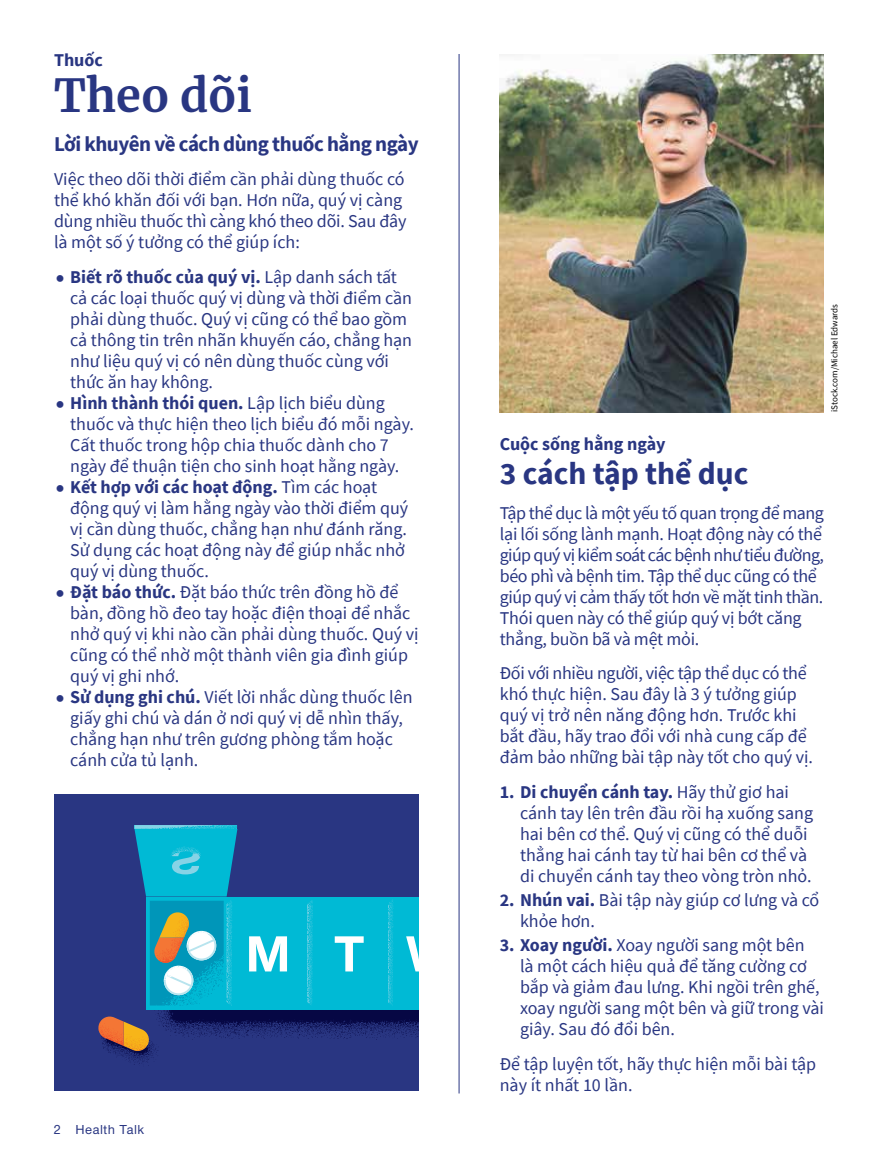
<style>
.page{position:relative;width:878px;height:1161px;background:#fff}
.page>*{position:absolute;margin:0;border:0;box-sizing:border-box;transform-origin:0 0}
.Hed_serif_secondary_AMC{font:700 45px "Merriweather";color:#293682}
.Hed_sans_primary_AMC{font:700 31.5px "Source Sans Pro";color:#293682}
.Deck_AMC{font:700 21px "Source Sans Pro";letter-spacing:-.02em;color:#293682}
.Sans_no_indent_AMC{font:18px/21px "Source Sans Pro";color:#293682}
.Numbered_List_sans_AMC{font:18px/21px "Source Sans Pro";color:#293682}
.Sans_no_indent_AMC-2{font:18px/21px "Source Sans Pro";letter-spacing:-.025em;color:#293682}
.tag_category_AMC{font:700 18px "Source Sans Pro";color:#293682}
.Folio_V_AMC{font:500 13.5px "UHC Sans";letter-spacing:.04em;color:#293682}
.Legal_language_AMC{font:9px "Source Sans Pro";color:#000}
.s1{font-weight:700}
</style>
<div class="page">
<hr style="left:459px;top:54px;width:1px;height:1040px;background:#293682">
<div style="left:54px;top:794px;width:364px;height:297px;background:#293682"></div>
<svg style="left:98px;top:825px;width:320px;height:241px"></svg>
<img style="left:500px;top:54px;width:324px;height:358px">
<p class="tag_category_AMC" style="left:54px;top:48px;width:50px">Thuốc</p>
<p class="Hed_serif_secondary_AMC" style="left:54px;top:65px;width:199px">Theo dõi</p>
<p class="Deck_AMC" style="left:54px;top:130px;width:366px">Lời khuyên về cách dùng thuốc hằng ngày</p>
<p class="Sans_no_indent_AMC" style="left:54px;top:169px;width:354px">Việc theo dõi thời điểm cần phải dùng thuốc có thể khó khăn đối với bạn. Hơn nữa, quý vị càng dùng nhiều thuốc thì càng khó theo dõi. Sau đây là một số ý tưởng có thể giúp ích:</p>
<p class="Sans_no_indent_AMC" style="left:70px;top:266px;width:343px"><span class="s1">Biết rõ thuốc của quý vị.</span> Lập danh sách tất cả các loại thuốc quý vị dùng và thời điểm cần phải dùng thuốc. Quý vị cũng có thể bao gồm cả thông tin trên nhãn khuyến cáo, chẳng hạn như liệu quý vị có nên dùng thuốc cùng với thức ăn hay không.</p>
<p class="Sans_no_indent_AMC" style="left:70px;top:392px;width:345px"><span class="s1">Hình thành thói quen.</span> Lập lịch biểu dùng thuốc và thực hiện theo lịch biểu đó mỗi ngày.<br>Cất thuốc trong hộp chia thuốc dành cho 7 ngày để thuận tiện cho sinh hoạt hằng ngày.</p>
<p class="Sans_no_indent_AMC" style="left:70px;top:476px;width:339px"><span class="s1">Kết hợp với các hoạt động.</span> Tìm các hoạt động quý vị làm hằng ngày vào thời điểm quý vị cần dùng thuốc, chẳng hạn như đánh răng.<br>Sử dụng các hoạt động này để giúp nhắc nhở quý vị dùng thuốc.</p>
<p class="Sans_no_indent_AMC" style="left:70px;top:581px;width:350px"><span class="s1">Đặt báo thức.</span> Đặt báo thức trên đồng hồ để bàn, đồng hồ đeo tay hoặc điện thoại để nhắc nhở quý vị khi nào cần phải dùng thuốc. Quý vị cũng có thể nhờ một thành viên gia đình giúp quý vị ghi nhớ.</p>
<p class="Sans_no_indent_AMC" style="left:70px;top:686px;width:344px"><span class="s1">Sử dụng ghi chú.</span> Viết lời nhắc dùng thuốc lên giấy ghi chú và dán ở nơi quý vị dễ nhìn thấy, chẳng hạn như trên gương phòng tắm hoặc cánh cửa tủ lạnh.</p>
<p class="Folio_V_AMC" style="left:54px;top:1120px;width:92px">2 Health Talk</p>
<p class="Legal_language_AMC" style="left:828px;top:412px;width:110px;rotate:-90deg">iStock.com/Michael Edwards</p>
<p class="tag_category_AMC" style="left:500px;top:432px;width:167px">Cuộc sống hằng ngày</p>
<p class="Hed_sans_primary_AMC" style="left:500px;top:452px;width:250px">3 cách tập thể dục</p>
<p class="Sans_no_indent_AMC-2" style="left:500px;top:502px;width:326px">Tập thể dục là một yếu tố quan trọng để mang lại lối sống lành mạnh. Hoạt động này có thể giúp quý vị kiểm soát các bệnh như tiểu đường, béo phì và bệnh tim. Tập thể dục cũng có thể giúp quý vị cảm thấy tốt hơn về mặt tinh thần.<br>Thói quen này có thể giúp quý vị bớt căng thẳng, buồn bã và mệt mỏi.</p>
<p class="Sans_no_indent_AMC" style="left:500px;top:663px;width:315px">Đối với nhiều người, việc tập thể dục có thể khó thực hiện. Sau đây là 3 ý tưởng giúp quý vị trở nên năng động hơn. Trước khi bắt đầu, hãy trao đổi với nhà cung cấp để đảm bảo những bài tập này tốt cho quý vị.</p>
<p class="Numbered_List_sans_AMC" style="left:520px;top:781px;width:295px;text-indent:-20px"><span class="s1">1. Di chuyển cánh tay.</span> Hãy thử giơ hai cánh tay lên trên đầu rồi hạ xuống sang hai bên cơ thể. Quý vị cũng có thể duỗi thẳng hai cánh tay từ hai bên cơ thể và di chuyển cánh tay theo vòng tròn nhỏ.</p>
<p class="Numbered_List_sans_AMC" style="left:520px;top:889px;width:301px;text-indent:-20px"><span class="s1">2. Nhún vai.</span> Bài tập này giúp cơ lưng và cổ khỏe hơn.</p>
<p class="Numbered_List_sans_AMC" style="left:520px;top:935px;width:305px;text-indent:-20px"><span class="s1">3. Xoay người.</span> Xoay người sang một bên<br>là một cách hiệu quả để tăng cường cơ bắp và giảm đau lưng. Khi ngồi trên ghế, xoay người sang một bên và giữ trong vài giây. Sau đó đổi bên.</p>
<p class="Sans_no_indent_AMC" style="left:500px;top:1053px;width:318px">Để tập luyện tốt, hãy thực hiện mỗi bài tập này ít nhất 10 lần.</p>
</div>
